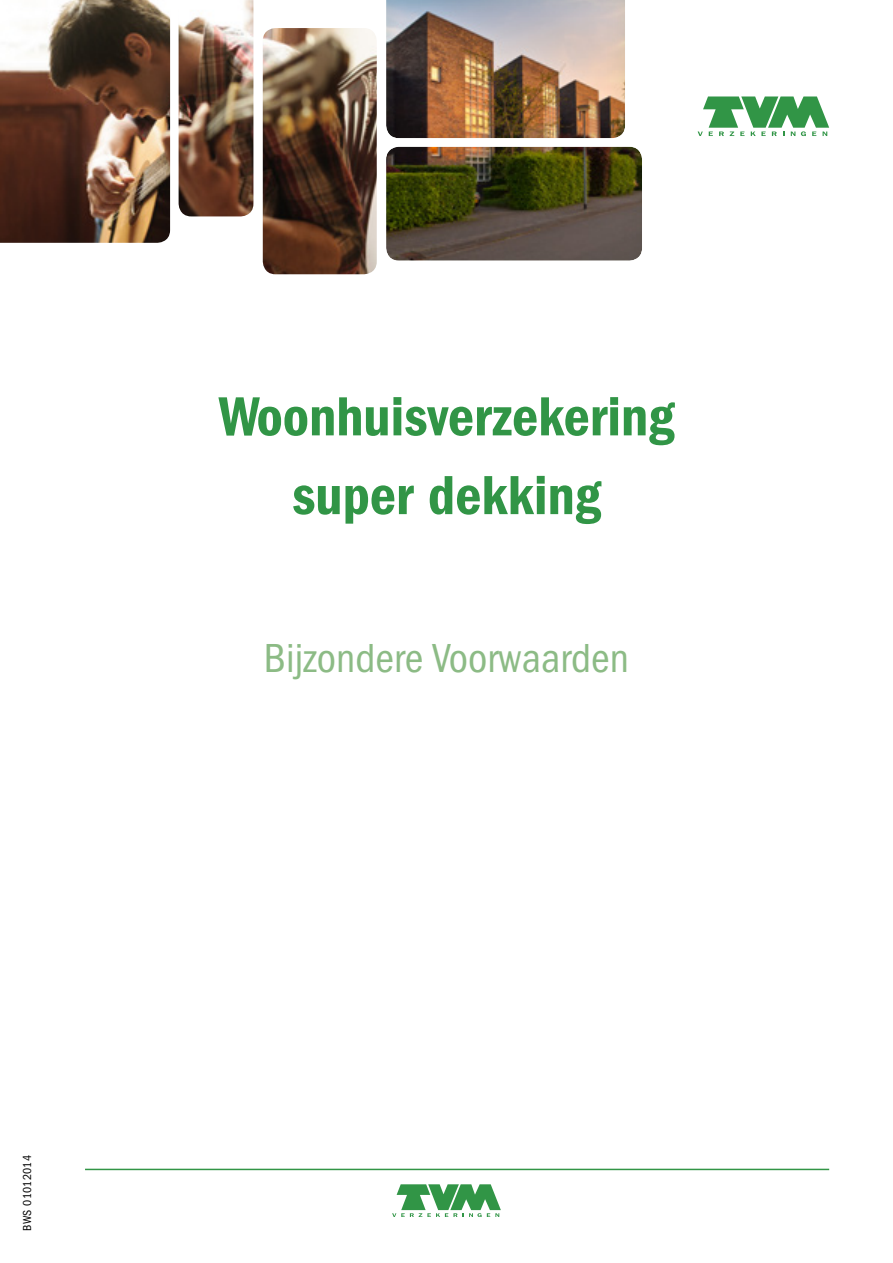
<style>
.page{position:relative;width:893px;height:1263px;background:#fff}
.page>*{position:absolute;margin:0;border:0;box-sizing:border-box;transform-origin:0 0}
.Kop_groen{font:57px/78.8px "ITC Franklin Gothic Std Dm Cd";color:#319546;text-align:center}
.Kop_groen-2{font:condensed 42px "ITC Franklin Gothic Std";color:#8cbb85}
.Normaal{font:condensed 12px "ITC Franklin Gothic Std";letter-spacing:.02em;color:#000}
</style>
<div class="page">
<img style="left:0;top:0;width:377px;height:274px">
<div style="left:386px;top:0;width:258px;height:262px;background:#dce9d7;opacity:.6"></div>
<svg style="left:698px;top:96px;width:131px;height:40px"></svg>
<hr style="left:85px;top:1169px;width:744px;height:1px;background:#319546">
<svg style="left:392px;top:1184px;width:109px;height:33px"></svg>
<p class="Kop_groen" style="left:219px;top:377px;width:457px">Woonhuisverzekering super dekking</p>
<p class="Kop_groen-2" style="left:264px;top:634px;width:366px">Bijzondere Voorwaarden</p>
<p class="Normaal" style="left:20px;top:1231px;width:77px;rotate:-90deg">BWS 01012014</p>
</div>
